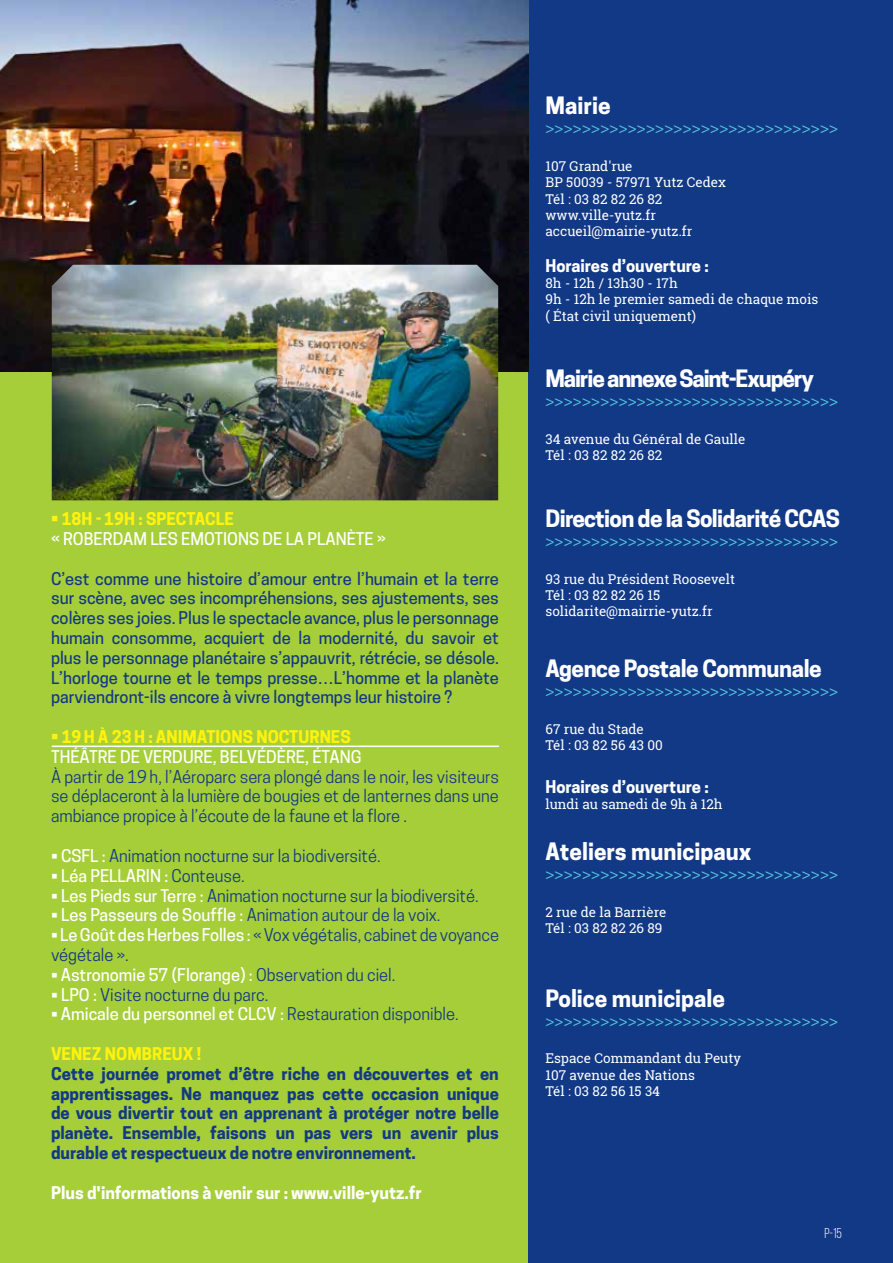
<style>
.page{position:relative;width:893px;height:1263px;background:#fff}
.page>*{position:absolute;margin:0;border:0;box-sizing:border-box;transform-origin:0 0}
.t1{font:700 22.5px "Cooper Hewitt";letter-spacing:-.02em;color:#fff}
.t2{font:700 22.5px "Cooper Hewitt";color:#fff}
.t3{font:700 22.5px "Cooper Hewitt";letter-spacing:-.05em;color:#fff}
.t4{font:16.5px/19.8px "Cooper Hewitt";color:#123985;text-align:justify}
.t5{font:500 16.5px/19.8px "Cooper Hewitt";color:#123985;text-align:justify}
.t6{font:700 16.5px/19.8px "Cooper Hewitt";color:#123985;text-align:justify}
.t7{font:500 16.5px "Cooper Hewitt";color:#fff}
.t8{font:700 16.5px "Cooper Hewitt";color:#fff}
.t9{font:700 16.5px "Cooper Hewitt";color:#fff20f}
.t10{font:15px "ITC Avant Garde Std";color:#56c7de}
.t11{font:14.25px "Bebas Neue";color:#fff}
.t12{font:13.5px/16.2px "Roboto Slab";color:#fff}
.s1{font-weight:500;color:#fff}
.s2{font-weight:400;color:#123985}
</style>
<div class="page">
<div style="left:0;top:371px;width:529px;height:892px;background:#a6ce39"></div>
<div style="left:529px;top:0;width:364px;height:1263px;background:#123985"></div>
<img style="left:0;top:0;width:529px;height:371px">
<img style="left:52px;top:265px;width:446px;height:235px">
<hr style="left:52px;top:745px;width:447px;height:2px;background:#fff">
<p class="t9" style="left:51px;top:509px;width:184px">• 18H - 19H : SPECTACLE</p>
<p class="t7" style="left:51px;top:529px;width:336px">« ROBERDAM LES EMOTIONS DE LA PLANÈTE »</p>
<p class="t5" style="left:51px;top:569px;width:449px">C’est comme une histoire d’amour entre l’humain et la terre sur scène, avec ses incompréhensions, ses ajustements, ses colères ses joies. Plus le spectacle avance, plus le personnage humain consomme, acquiert de la modernité, du savoir et plus le personnage planétaire s’appauvrit, rétrécie, se désole.<br>L’horloge tourne et le temps presse…L’homme et la planète parviendront-ils encore à vivre longtemps leur histoire ?</p>
<p class="t9" style="left:51px;top:727px;width:301px">• 19H À 23H : ANIMATIONS NOCTURNES</p>
<p class="t7" style="left:51px;top:747px;width:312px">THÉÂTRE DE VERDURE, BELVÉDÈRE, ÉTANG</p>
<p class="t4" style="left:51px;top:767px;width:449px">À partir de 19 h, l’Aéroparc sera plongé dans le noir, les visiteurs se déplaceront à la lumière de bougies et de lanternes dans une ambiance propice à l’écoute de la faune et la flore .</p>
<p class="t4" style="left:51px;top:846px;width:331px"><span class="s1">• CSFL :</span> Animation nocturne sur la biodiversité.</p>
<p class="t7" style="left:51px;top:866px;width:195px">• Léa PELLARIN : <span class="s2">Conteuse.</span></p>
<p class="t4" style="left:51px;top:885px;width:429px"><span class="s1">• Les Pieds sur Terre :</span> Animation nocturne sur la biodiversité.</p>
<p class="t4" style="left:51px;top:905px;width:391px"><span class="s1">• Les Passeurs de Souffle :</span> Animation autour de la voix.</p>
<p class="t4" style="left:51px;top:925px;width:449px"><span class="s1">• Le Goût des Herbes Folles :</span> « Vox végétalis, cabinet de voyance végétale ».</p>
<p class="t7" style="left:51px;top:965px;width:346px">• Astronomie 57 (Florange) : <span class="s2">Observation du ciel.</span></p>
<p class="t4" style="left:51px;top:984px;width:219px"><span class="s1">• LPO :</span> Visite nocturne du parc.</p>
<p class="t7" style="left:51px;top:1004px;width:409px">• Amicale du personnel et CLCV : <span class="s2">Restauration disponible.</span></p>
<p class="t9" style="left:51px;top:1044px;width:152px">VENEZ NOMBREUX !</p>
<p class="t6" style="left:51px;top:1064px;width:449px">Cette journée promet d’être riche en découvertes et en apprentissages. Ne manquez pas cette occasion unique de vous divertir tout en apprenant à protéger notre belle planète. Ensemble, faisons un pas vers un avenir plus durable et respectueux de notre environnement.</p>
<p class="t8" style="left:51px;top:1182px;width:372px">Plus d'informations à venir sur : www.ville-yutz.fr</p>
<h1 class="t1" style="left:545px;top:93px;width:67px">Mairie</h1>
<p class="t10" style="left:545px;top:119px;width:294px">&gt;&gt;&gt;&gt;&gt;&gt;&gt;&gt;&gt;&gt;&gt;&gt;&gt;&gt;&gt;&gt;&gt;&gt;&gt;&gt;&gt;&gt;&gt;&gt;&gt;&gt;&gt;&gt;&gt;&gt;&gt;&gt;</p>
<p class="t12" style="left:545px;top:158px;width:182px">107 Grand'rue<br>BP 50039 - 57971 Yutz Cedex<br>Tél : 03 82 82 26 82 www.ville-yutz.fr accueil@mairie-yutz.fr</p>
<p class="t8" style="left:545px;top:256px;width:165px">Horaires d’ouverture :</p>
<p class="t12" style="left:545px;top:275px;width:274px">8h - 12h / 13h30 - 17h<br>9h - 12h le premier samedi de chaque mois ( État civil uniquement)</p>
<h1 class="t3" style="left:545px;top:365px;width:270px">Mairie annexe Saint-Exupéry</h1>
<p class="t10" style="left:545px;top:392px;width:294px">&gt;&gt;&gt;&gt;&gt;&gt;&gt;&gt;&gt;&gt;&gt;&gt;&gt;&gt;&gt;&gt;&gt;&gt;&gt;&gt;&gt;&gt;&gt;&gt;&gt;&gt;&gt;&gt;&gt;&gt;&gt;&gt;</p>
<p class="t12" style="left:545px;top:431px;width:201px">34 avenue du Général de Gaulle<br>Tél : 03 82 82 26 82</p>
<h1 class="t1" style="left:545px;top:505px;width:296px">Direction de la Solidarité CCAS</h1>
<p class="t10" style="left:545px;top:531px;width:294px">&gt;&gt;&gt;&gt;&gt;&gt;&gt;&gt;&gt;&gt;&gt;&gt;&gt;&gt;&gt;&gt;&gt;&gt;&gt;&gt;&gt;&gt;&gt;&gt;&gt;&gt;&gt;&gt;&gt;&gt;&gt;&gt;</p>
<p class="t12" style="left:545px;top:570px;width:191px">93 rue du Président Roosevelt<br>Tél : 03 82 82 26 15 solidarite@mairrie-yutz.fr</p>
<h1 class="t1" style="left:545px;top:655px;width:278px">Agence Postale Communale</h1>
<p class="t10" style="left:545px;top:681px;width:294px">&gt;&gt;&gt;&gt;&gt;&gt;&gt;&gt;&gt;&gt;&gt;&gt;&gt;&gt;&gt;&gt;&gt;&gt;&gt;&gt;&gt;&gt;&gt;&gt;&gt;&gt;&gt;&gt;&gt;&gt;&gt;&gt;</p>
<p class="t12" style="left:545px;top:720px;width:119px">67 rue du Stade<br>Tél : 03 82 56 43 00</p>
<p class="t8" style="left:545px;top:777px;width:165px">Horaires d’ouverture :</p>
<p class="t12" style="left:545px;top:796px;width:179px">lundi au samedi de 9h à 12h</p>
<h1 class="t2" style="left:545px;top:838px;width:207px">Ateliers municipaux</h1>
<p class="t10" style="left:545px;top:864px;width:294px">&gt;&gt;&gt;&gt;&gt;&gt;&gt;&gt;&gt;&gt;&gt;&gt;&gt;&gt;&gt;&gt;&gt;&gt;&gt;&gt;&gt;&gt;&gt;&gt;&gt;&gt;&gt;&gt;&gt;&gt;&gt;&gt;</p>
<p class="t12" style="left:545px;top:903px;width:122px">2 rue de la Barrière<br>Tél : 03 82 82 26 89</p>
<h1 class="t2" style="left:545px;top:985px;width:181px">Police municipale</h1>
<p class="t10" style="left:545px;top:1011px;width:294px">&gt;&gt;&gt;&gt;&gt;&gt;&gt;&gt;&gt;&gt;&gt;&gt;&gt;&gt;&gt;&gt;&gt;&gt;&gt;&gt;&gt;&gt;&gt;&gt;&gt;&gt;&gt;&gt;&gt;&gt;&gt;&gt;</p>
<p class="t12" style="left:545px;top:1050px;width:197px">Espace Commandant du Peuty<br>107 avenue des Nations<br>Tél : 03 82 56 15 34</p>
<p class="t11" style="left:824px;top:1225px;width:19px">p-15</p>
</div>
